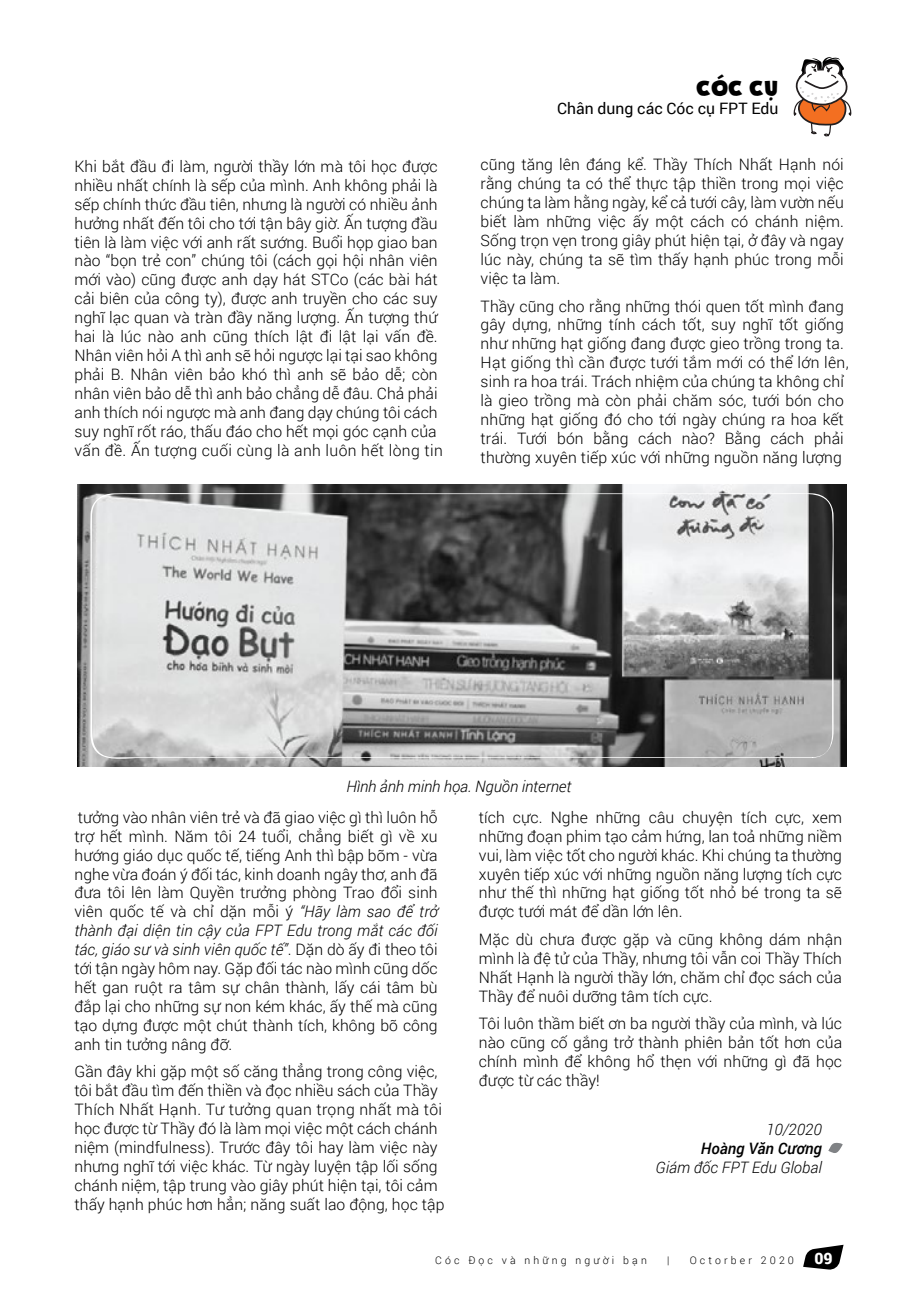
<style>
.page{position:relative;width:918px;height:1300px;background:#fff}
.page>*{position:absolute;margin:0;border:0;box-sizing:border-box;transform-origin:0 0}
.t1{font:24.5px "i Ciel Soupof Justice";color:#000}
.t2{font:300 15.75px/18.9px "Roboto";letter-spacing:.005em;color:#000;text-align:justify}
.t3{font:italic 300 15.75px "Roboto";letter-spacing:-.005em;color:#000}
.t4{font:15.75px "Roboto";color:#000}
.t5{font:italic 500 15.75px "Roboto";color:#000}
.t6{font:900 15.75px "Roboto";color:#fff}
.t7{font:300 10.5px "Roboto";letter-spacing:.3em;color:#000}
.s1{font-style:italic}
</style>
<div class="page">
<svg style="left:803px;top:1244px;width:40px;height:26px"></svg>
<svg style="left:793px;top:57px;width:59px;height:80px"></svg>
<svg style="left:828px;top:1142px;width:14px;height:11px"></svg>
<img style="left:78px;top:484px;width:768px;height:283px">
<svg style="left:89px;top:490px;width:746px;height:271px;background:#9f9fa0"></svg>
<h1 class="t1" style="left:696px;top:69px;width:83px">CÓC CỤ</h1>
<p class="t4" style="left:557px;top:97px;width:223px">Chân dung các Cóc cụ FPT Edu</p>
<p class="t2" style="left:74px;top:156px;width:370px;text-align:left">Khi bắt đầu đi làm, người thầy lớn mà tôi học được nhiều nhất chính là sếp của mình. Anh không phải là sếp chính thức đầu tiên, nhưng là người có nhiều ảnh hưởng nhất đến tôi cho tới tận bây giờ. Ấn tượng đầu tiên là làm việc với anh rất sướng. Buổi họp giao ban nào “bọn trẻ con” chúng tôi (cách gọi hội nhân viên mới vào) cũng được anh dạy hát STCo (các bài hát cải biên của công ty), được anh truyền cho các suy nghĩ lạc quan và tràn đầy năng lượng. Ấn tượng thứ hai là lúc nào anh cũng thích lật đi lật lại vấn đề.<br>Nhân viên hỏi A thì anh sẽ hỏi ngược lại tại sao không phải B. Nhân viên bảo khó thì anh sẽ bảo dễ; còn nhân viên bảo dễ thì anh bảo chẳng dễ đâu. Chả phải anh thích nói ngược mà anh đang dạy chúng tôi cách suy nghĩ rốt ráo, thấu đáo cho hết mọi góc cạnh của vấn đề. Ấn tượng cuối cùng là anh luôn hết lòng tin</p>
<p class="t2" style="left:480px;top:155px;width:365px">cũng tăng lên đáng kể. Thầy Thích Nhất Hạnh nói rằng chúng ta có thể thực tập thiền trong mọi việc chúng ta làm hằng ngày, kể cả tưới cây, làm vườn nếu biết làm những việc ấy một cách có chánh niệm.<br>Sống trọn vẹn trong giây phút hiện tại, ở đây và ngay lúc này, chúng ta sẽ tìm thấy hạnh phúc trong mỗi việc ta làm.</p>
<p class="t2" style="left:480px;top:296px;width:370px;text-align:left">Thầy cũng cho rằng những thói quen tốt mình đang gây dựng, những tính cách tốt, suy nghĩ tốt giống như những hạt giống đang được gieo trồng trong ta.<br>Hạt giống thì cần được tưới tắm mới có thể lớn lên, sinh ra hoa trái. Trách nhiệm của chúng ta không chỉ là gieo trồng mà còn phải chăm sóc, tưới bón cho những hạt giống đó cho tới ngày chúng ra hoa kết trái. Tưới bón bằng cách nào? Bằng cách phải thường xuyên tiếp xúc với những nguồn năng lượng</p>
<p class="t3" style="left:346px;top:775px;width:226px">Hình ảnh minh họa. Nguồn internet</p>
<p class="t2" style="left:74px;top:807px;width:365px">tưởng vào nhân viên trẻ và đã giao việc gì thì luôn hỗ trợ hết mình. Năm tôi 24 tuổi, chẳng biết gì về xu hướng giáo dục quốc tế, tiếng Anh thì bập bõm - vừa nghe vừa đoán ý đối tác, kinh doanh ngây thơ, anh đã đưa tôi lên làm Quyền trưởng phòng Trao đổi sinh viên quốc tế và chỉ dặn mỗi ý <span class="s1">“Hãy làm sao để trở thành đại diện tin cậy của FPT Edu trong mắt các đối tác, giáo sư và sinh viên quốc tế”</span>. Dặn dò ấy đi theo tôi tới tận ngày hôm nay. Gặp đối tác nào mình cũng dốc hết gan ruột ra tâm sự chân thành, lấy cái tâm bù đắp lại cho những sự non kém khác, ấy thế mà cũng tạo dựng được một chút thành tích, không bõ công anh tin tưởng nâng đỡ.</p>
<p class="t2" style="left:74px;top:1062px;width:371px;text-align:left">Gần đây khi gặp một số căng thẳng trong công việc, tôi bắt đầu tìm đến thiền và đọc nhiều sách của Thầy Thích Nhất Hạnh. Tư tưởng quan trọng nhất mà tôi học được từ Thầy đó là làm mọi việc một cách chánh niệm (mindfulness). Trước đây tôi hay làm việc này nhưng nghĩ tới việc khác. Từ ngày luyện tập lối sống chánh niệm, tập trung vào giây phút hiện tại, tôi cảm thấy hạnh phúc hơn hẳn; năng suất lao động, học tập</p>
<p class="t2" style="left:479px;top:807px;width:365px">tích cực. Nghe những câu chuyện tích cực, xem những đoạn phim tạo cảm hứng, lan toả những niềm vui, làm việc tốt cho người khác. Khi chúng ta thường xuyên tiếp xúc với những nguồn năng lượng tích cực như thế thì những hạt giống tốt nhỏ bé trong ta sẽ được tưới mát để dần lớn lên.</p>
<p class="t2" style="left:479px;top:929px;width:365px">Mặc dù chưa được gặp và cũng không dám nhận mình là đệ tử của Thầy, nhưng tôi vẫn coi Thầy Thích Nhất Hạnh là người thầy lớn, chăm chỉ đọc sách của Thầy để nuôi dưỡng tâm tích cực.</p>
<p class="t2" style="left:479px;top:1014px;width:365px">Tôi luôn thầm biết ơn ba người thầy của mình, và lúc nào cũng cố gắng trở thành phiên bản tốt hơn của chính mình để không hổ thẹn với những gì đã học được từ các thầy!</p>
<p class="t3" style="left:766px;top:1119px;width:57px">10/2020</p>
<p class="t5" style="left:701px;top:1137px;width:122px">Hoàng Văn Cương</p>
<p class="t3" style="left:655px;top:1156px;width:168px">Giám đốc FPT Edu Global</p>
<p class="t7" style="left:435px;top:1252px;width:213px">Cóc Đọc và những người bạn</p>
<p class="t7" style="left:667px;top:1252px;width:4px">|</p>
<p class="t7" style="left:690px;top:1252px;width:106px">Octorber 2020</p>
<p class="t6" style="left:814px;top:1247px;width:20px">09</p>
</div>
